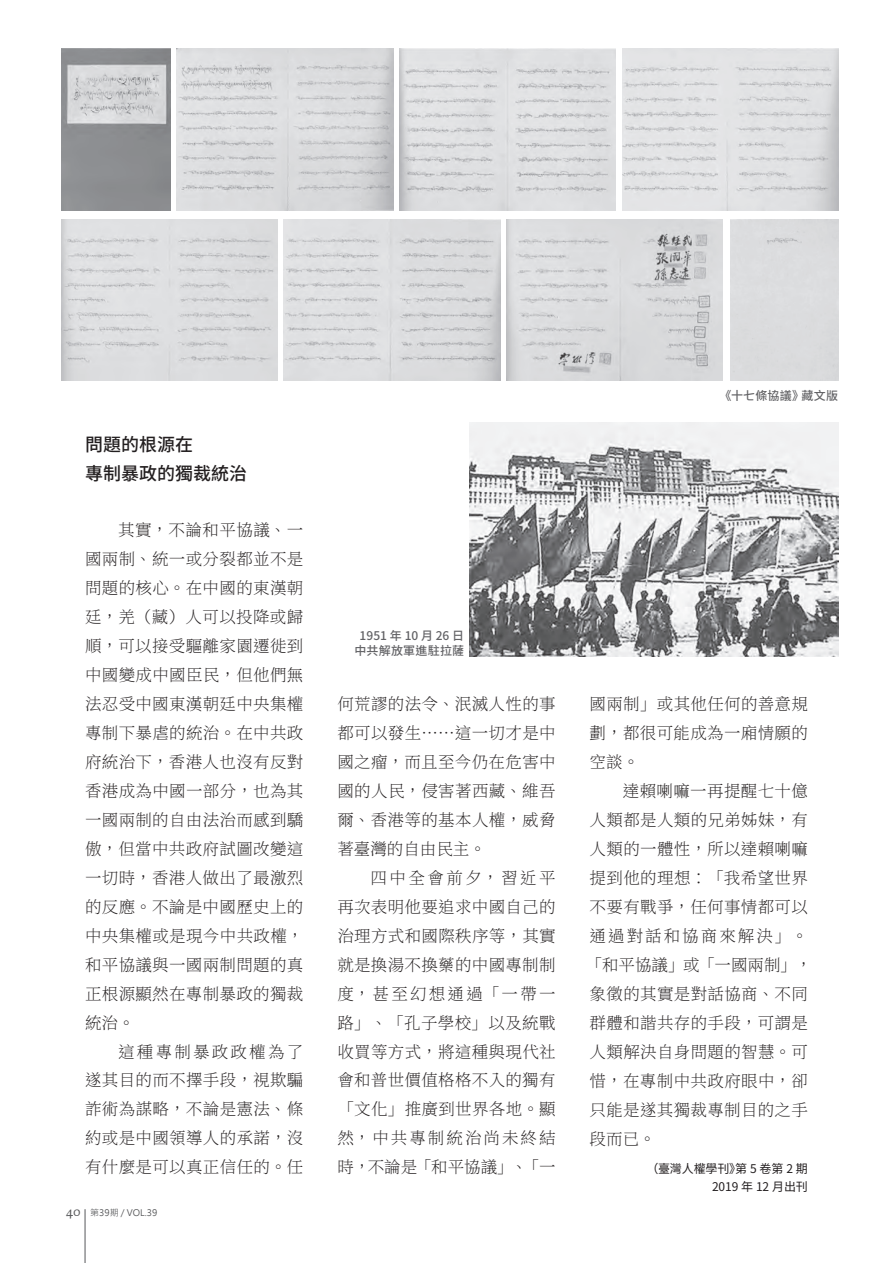
<style>
.page{position:relative;width:893px;height:1263px;background:#fff}
.page>*{position:absolute;margin:0;border:0;box-sizing:border-box;transform-origin:0 0}
.t1{font:500 18px/29px "Noto Sans Hant";color:#231f20}
.t2{font:200 16.5px/29px "Noto Serif CJ Ktc";letter-spacing:.02em;color:#231f20;text-align:justify}
.t3{font:500 12px/15px "Noto Sans CJ Ktc";letter-spacing:.015em;color:#636366;text-align:center}
.t4{font:12px/17.7px "Noto Sans CJ Ktc";letter-spacing:-.01em;color:#231f20;text-align:right}
.t5{font:9px "Microsoft Jheng Hei";color:#57585a}
.s1{font-family:"Calligraphic 421 BT Roman B";font-size:15px}
</style>
<div class="page">
<img style="left:61px;top:49px;width:109px;height:162px">
<img style="left:177px;top:49px;width:216px;height:162px">
<img style="left:399px;top:49px;width:217px;height:162px">
<img style="left:622px;top:49px;width:216px;height:162px">
<img style="left:61px;top:219px;width:216px;height:161px">
<img style="left:284px;top:219px;width:216px;height:161px">
<img style="left:506px;top:219px;width:217px;height:162px">
<img style="left:469px;top:422px;width:369px;height:234px">
<hr style="left:85px;top:1209px;width:1px;height:54px;background:#57585a">
<p class="t1" style="left:85px;top:430px;width:163px">問題的根源在<br>專制暴政的獨裁統治</p>
<p class="t2" style="left:85px;top:516px;width:220px;text-indent:33px">其實，不論和平協議、一國兩制、統一或分裂都並不是問題的核心。在中國的東漢朝廷，羌（藏）人可以投降或歸順，可以接受驅離家園遷徙到中國變成中國臣民，但他們無法忍受中國東漢朝廷中央集權專制下暴虐的統治。在中共政府統治下，香港人也沒有反對香港成為中國一部分，也為其一國兩制的自由法治而感到驕傲，但當中共政府試圖改變這一切時，香港人做出了最激烈的反應。不論是中國歷史上的中央集權或是現今中共政權，和平協議與一國兩制問題的真正根源顯然在專制暴政的獨裁統治。</p>
<p class="t2" style="left:85px;top:1037px;width:220px;text-indent:33px">這種專制暴政政權為了遂其目的而不擇手段，視欺騙詐術為謀略，不論是憲法、條約或是中國領導人的承諾，沒有什麼是可以真正信任的。任</p>
<p class="t5" style="left:66px;top:1207px;width:93px"><span class="s1">40</span> 第39期 / VOL.39</p>
<p class="t3" style="left:720px;top:388px;width:120px">《十七條協議》藏文版</p>
<p class="t3" style="left:355px;top:628px;width:111px">1951 年 10 月26 日中共解放軍進駐拉薩</p>
<p class="t2" style="left:337px;top:690px;width:220px">何荒謬的法令、泯滅人性的事都可以發生……這一切才是中國之瘤，而且至今仍在危害中國的人民，侵害著西藏、維吾爾、香港等的基本人權，威脅著臺灣的自由民主。</p>
<p class="t2" style="left:337px;top:863px;width:220px;text-indent:33px">四中全會前夕，習近平再次表明他要追求中國自己的治理方式和國際秩序等，其實就是換湯不換藥的中國專制制度，甚至幻想通過「一帶一路」、「孔子學校」以及統戰收買等方式，將這種與現代社會和普世價值格格不入的獨有「文化」推廣到世界各地。顯然，中共專制統治尚未終結時，不論是「和平協議」、「一</p>
<p class="t2" style="left:590px;top:690px;width:220px">國兩制」或其他任何的善意規劃，都很可能成為一廂情願的空談。</p>
<p class="t2" style="left:585px;top:777px;width:228px;text-align:left;text-indent:37px">達賴喇嘛一再提醒七十億人類都是人類的兄弟姊妹，有人類的一體性，所以達賴喇嘛提到他的理想：「我希望世界不要有戰爭，任何事情都可以通過對話和協商來解決」。「和平協議」或「一國兩制」，象徵的其實是對話協商、不同群體和諧共存的手段，可謂是人類解決自身問題的智慧。可惜，在專制中共政府眼中，卻只能是遂其獨裁專制目的之手段而已。</p>
<p class="t4" style="left:647px;top:1160px;width:163px">（臺灣人權學刊》第 5 卷第 2 期<br>2019 年 12 月出刊</p>
</div>
